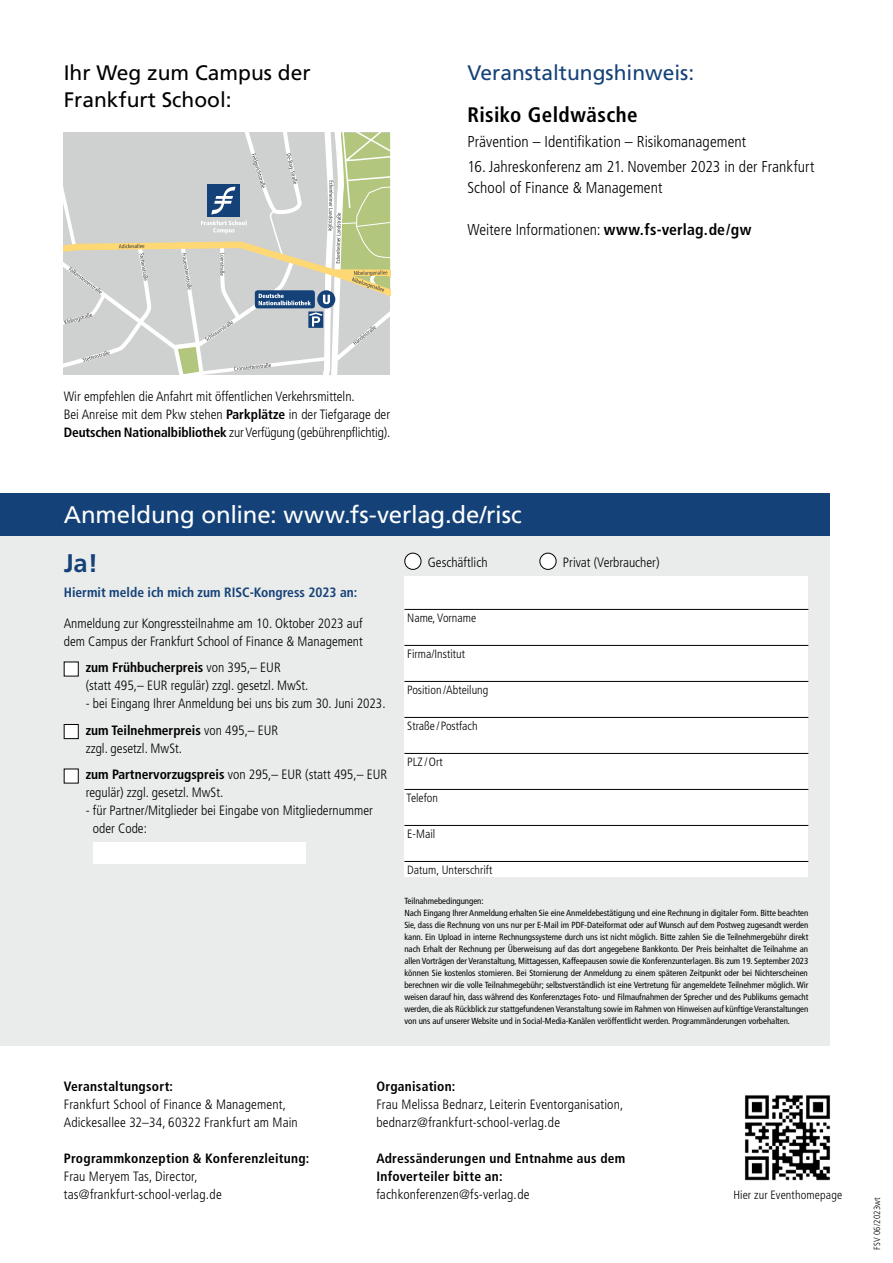
<style>
.page{position:relative;width:893px;height:1263px;background:#fff}
.page>*{position:absolute;margin:0;border:0;box-sizing:border-box;transform-origin:0 0}
.t1{font:700 25.5px "Frutiger LT";color:#144278}
.t2{font:24px "Frutiger LT";letter-spacing:-.005em;color:#fff}
.t3{font:21px/27px "Frutiger LT";color:#000}
.t4{font:21px "Frutiger LT";color:#144278}
.t5{font:700 condensed 21px "Frutiger LT";letter-spacing:.02em;color:#000}
.t6{font:300 condensed 15.75px/21px "Frutiger LT";letter-spacing:.005em;color:#000}
.t7{font:300 condensed 13.5px/18px "Frutiger LT";color:#000}
.t8{font:700 condensed 13.5px/18px "Frutiger LT";letter-spacing:.02em;color:#000}
.t9{font:700 condensed 13.5px "Frutiger LT";color:#144278}
.t10{font:300 condensed 12px "Frutiger LT";color:#000}
.t11{font:300 condensed 9px "Frutiger LT";letter-spacing:.025em;color:#000}
.t12{font:condensed 8.85px/12px "Frutiger LT";letter-spacing:-.005em;color:#000}
.s1{font-weight:700}
</style>
<div class="page">
<div style="left:0;top:495px;width:829px;height:550px;background:#eaebeb"></div>
<div style="left:0;top:493px;width:829px;height:43px;background:#144278"></div>
<img style="left:744px;top:1095px;width:87px;height:86px">
<div style="left:404px;top:576px;width:404px;height:301px;background:#fff"></div>
<hr style="left:404px;top:609px;width:404px;height:1px;background:#000">
<hr style="left:404px;top:645px;width:404px;height:1px;background:#000">
<hr style="left:404px;top:681px;width:404px;height:1px;background:#000">
<hr style="left:404px;top:717px;width:404px;height:1px;background:#000">
<hr style="left:404px;top:753px;width:404px;height:1px;background:#000">
<hr style="left:404px;top:789px;width:404px;height:1px;background:#000">
<hr style="left:404px;top:825px;width:404px;height:1px;background:#000">
<hr style="left:404px;top:861px;width:404px;height:1px;background:#000">
<div style="left:405px;top:553px;width:16px;height:16px;background:#fff;border-radius:50%"></div>
<div style="left:404px;top:553px;width:17px;height:17px;border:1px solid #000;border-radius:50%"></div>
<div style="left:540px;top:553px;width:16px;height:16px;background:#fff;border-radius:50%"></div>
<div style="left:539px;top:553px;width:17px;height:17px;border:1px solid #000;border-radius:50%"></div>
<svg style="left:64px;top:133px;width:326px;height:242px;background:#cccec6"></svg>
<div style="left:64px;top:662px;width:14px;height:14px;background:#fff"></div>
<div style="left:64px;top:662px;width:15px;height:14px;border:1px solid #000"></div>
<div style="left:64px;top:724px;width:14px;height:15px;background:#fff"></div>
<div style="left:64px;top:724px;width:15px;height:15px;border:1px solid #000"></div>
<div style="left:64px;top:769px;width:14px;height:14px;background:#fff"></div>
<div style="left:64px;top:769px;width:15px;height:14px;border:1px solid #000"></div>
<div style="left:93px;top:843px;width:213px;height:21px;background:#fff"></div>
<h3 class="t3" style="left:64px;top:59px;width:248px">Ihr Weg zum Campus der<br>Frankfurt School:</h3>
<h3 class="t4" style="left:467px;top:60px;width:228px">Veranstaltungshinweis:</h3>
<h3 class="t5" style="left:467px;top:102px;width:172px">Risiko Geldwäsche</h3>
<h3 class="t6" style="left:467px;top:131px;width:280px">Prävention – Identifikation – Risikomanagement</h3>
<h3 class="t6" style="left:467px;top:156px;width:349px">16. Jahreskonferenz am 21. November 2023 in der Frankfurt<br>School of Finance &amp; Management</h3>
<h3 class="t6" style="left:467px;top:219px;width:286px">Weitere Informationen: <span class="s1">www.fs-verlag.de/gw</span></h3>
<h3 class="t7" style="left:64px;top:388px;width:328px">Wir empfehlen die Anfahrt mit öffentlichen Verkehrsmitteln.<br>Bei Anreise mit dem Pkw stehen <span class="s1">Parkplätze</span> in der Tiefgarage der<br><span class="s1">Deutschen Nationalbibliothek</span> zur Verfügung (gebührenpflichtig).</h3>
<h2 class="t2" style="left:64px;top:500px;width:460px">Anmeldung online: www.fs-verlag.de/risc</h2>
<h1 class="t1" style="left:64px;top:548px;width:36px">Ja!</h1>
<h3 class="t9" style="left:64px;top:584px;width:295px">Hiermit melde ich mich zum RISC-Kongress 2023 an:</h3>
<h3 class="t7" style="left:64px;top:614px;width:300px">Anmeldung zur Kongressteilnahme am 10. Oktober 2023 auf dem Campus der Frankfurt School of Finance &amp; Management</h3>
<h3 class="t7" style="left:86px;top:659px;width:224px"><span class="s1">zum Frühbucherpreis</span> von 395,– EUR (statt 495,– EUR regulär) zzgl. gesetzl. MwSt.</h3>
<h3 class="t7" style="left:86px;top:690px;width:301px;line-height:26.5px">- bei Eingang Ihrer Anmeldung bei uns bis zum 30. Juni 2023. <span class="s1">zum Teilnehmerpreis</span> von 495,– EUR</h3>
<h3 class="t7" style="left:86px;top:735px;width:303px;line-height:26.5px">zzgl. gesetzl. MwSt.<br><span class="s1">zum Partnervorzugspreis</span> von 295,– EUR (statt 495,– EUR</h3>
<h3 class="t7" style="left:86px;top:784px;width:139px">regulär) zzgl. gesetzl. MwSt.</h3>
<h3 class="t7" style="left:93px;top:802px;width:282px;text-indent:-7px">- für Partner/Mitglieder bei Eingabe von Mitgliedernummer oder Code:</h3>
<h3 class="t7" style="left:428px;top:553px;width:61px">Geschäftlich</h3>
<h3 class="t7" style="left:563px;top:553px;width:98px">Privat (Verbraucher)</h3>
<h3 class="t10" style="left:407px;top:611px;width:70px">Name, Vorname</h3>
<h3 class="t10" style="left:407px;top:647px;width:59px">Firma/Institut</h3>
<h3 class="t10" style="left:407px;top:683px;width:83px">Position /Abteilung</h3>
<h3 class="t10" style="left:407px;top:719px;width:72px">Straße / Postfach</h3>
<h3 class="t10" style="left:407px;top:755px;width:37px">PLZ /Ort</h3>
<h3 class="t10" style="left:407px;top:791px;width:33px">Telefon</h3>
<h3 class="t10" style="left:407px;top:827px;width:29px">E-Mail</h3>
<h3 class="t10" style="left:407px;top:863px;width:87px">Datum, Unterschrift</h3>
<p class="t12" style="left:404px;top:895px;width:405px">Teilnahmebedingungen:<br>Nach Eingang Ihrer Anmeldung erhalten Sie eine Anmeldebestätigung und eine Rechnung in digitaler Form. Bitte beachten Sie, dass die Rechnung von uns nur per E-Mail im PDF-Dateiformat oder auf Wunsch auf dem Postweg zugesandt werden kann. Ein Upload in interne Rechnungssysteme durch uns ist nicht möglich. Bitte zahlen Sie die Teilnehmergebühr direkt nach Erhalt der Rechnung per Überweisung auf das dort angegebene Bankkonto. Der Preis beinhaltet die Teilnahme an allen Vorträgen der Veranstaltung, Mittagessen, Kaffeepausen sowie die Konferenzunterlagen. Bis zum 19. September 2023 können Sie kostenlos stornieren. Bei Stornierung der Anmeldung zu einem späteren Zeitpunkt oder bei Nichterscheinen berechnen wir die volle Teilnahmegebühr; selbstverständlich ist eine Vertretung für angemeldete Teilnehmer möglich. Wir weisen darauf hin, dass während des Konferenztages Foto- und Filmaufnahmen der Sprecher und des Publikums gemacht werden, die als Rückblick zur stattgefundenen Veranstaltung sowie im Rahmen von Hinweisen auf künftige Veranstaltungen von uns auf unserer Website und in Social-Media-Kanälen veröffentlicht werden. Programmänderungen vorbehalten.</p>
<h3 class="t8" style="left:64px;top:1077px;width:111px">Veranstaltungsort:</h3>
<h3 class="t7" style="left:64px;top:1095px;width:236px">Frankfurt School of Finance &amp; Management,<br>Adickesallee 32–34, 60322 Frankfurt am Main</h3>
<h3 class="t8" style="left:64px;top:1149px;width:247px">Programmkonzeption &amp; Konferenzleitung:</h3>
<h3 class="t7" style="left:64px;top:1167px;width:160px">Frau Meryem Tas, Director, tas@frankfurt-school-verlag.de</h3>
<h3 class="t8" style="left:376px;top:1077px;width:81px">Organisation:</h3>
<h3 class="t7" style="left:376px;top:1095px;width:248px">Frau Melissa Bednarz, Leiterin Eventorganisation, bednarz@frankfurt-school-verlag.de</h3>
<h3 class="t8" style="left:376px;top:1149px;width:251px">Adressänderungen und Entnahme aus dem<br>Infoverteiler bitte an:</h3>
<h3 class="t7" style="left:376px;top:1185px;width:155px">fachkonferenzen@fs-verlag.de</h3>
<h3 class="t10" style="left:733px;top:1188px;width:110px">Hier zur Eventhomepage</h3>
<p class="t11" style="left:872px;top:1250px;width:55px;rotate:-90deg">FSV 06/2023wt</p>
</div>
